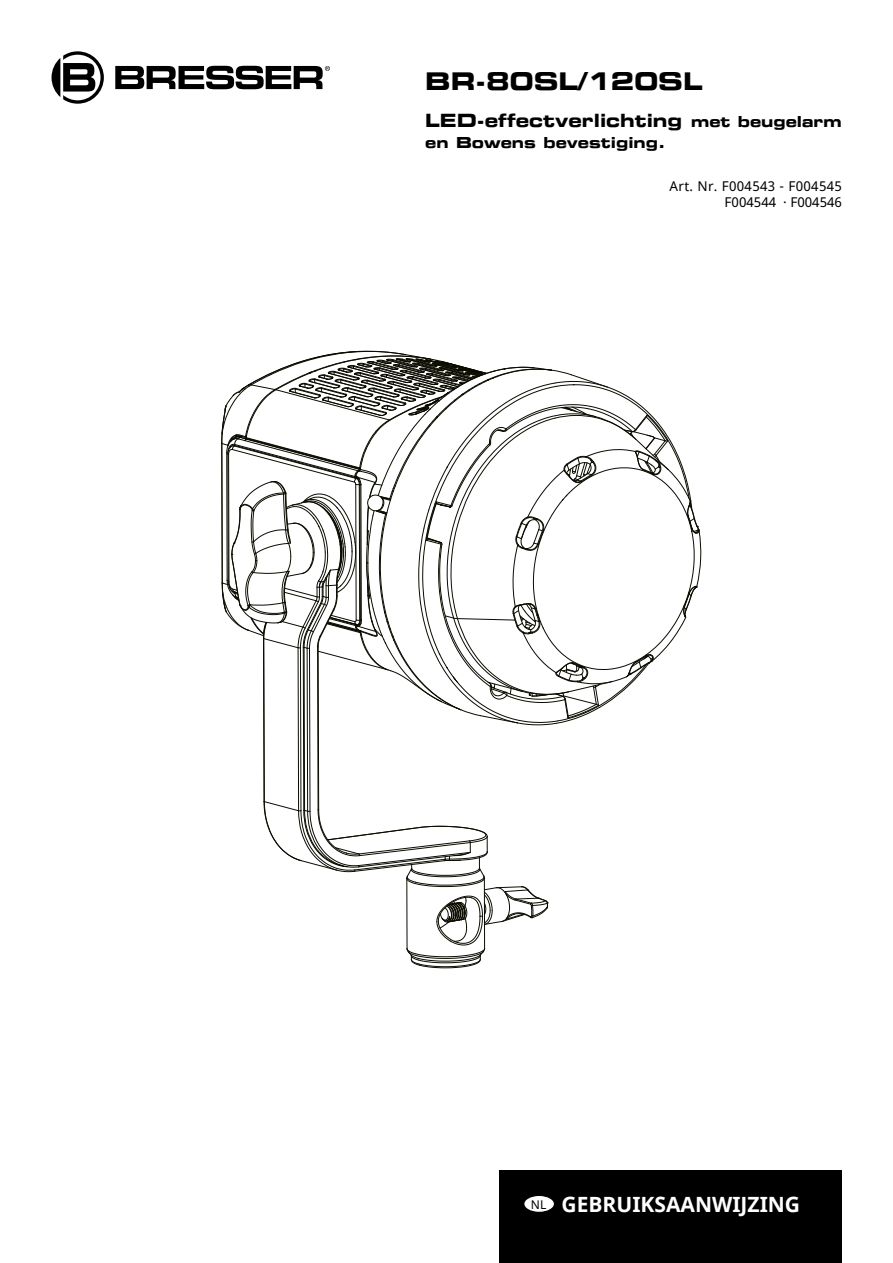
<style>
.page{position:relative;width:893px;height:1263px;background:#fff}
.page>*{position:absolute;margin:0;border:0;box-sizing:border-box;transform-origin:0 0}
.t1{font:24px "Eurostile Bold Extended Two";color:#000}
.t2{font:700 21px "Noto Sans";color:#fff}
.t3{font:18px "Eurostile Bold Extended Two";color:#000}
.t4{font:15px "Eurostile Bold Extended Two";color:#000}
.t5{font:13.5px/15.6px "Noto Sans";letter-spacing:.025em;color:#000;text-align:right}
.s1{font-size:15px}
.s2{font-weight:400;font-size:12px;color:#000}
</style>
<div class="page">
<svg style="left:115px;top:66px;width:215px;height:23px"></svg>
<svg style="left:52px;top:51px;width:52px;height:53px"></svg>
<svg style="left:221px;top:351px;width:480px;height:617px"></svg>
<div style="left:499px;top:1170px;width:343px;height:93px;background:#000"></div>
<div style="left:523px;top:1195px;width:32px;height:18px;background:#fff;border-radius:50%"></div>
<div style="left:522px;top:1194px;width:34px;height:20px;border:2px solid #000;border-radius:50%"></div>
<h1 class="t1" style="left:425px;top:64px;width:279px">BR-80SL/120SL</h1>
<h3 class="t3" style="left:425px;top:107px;width:418px">LED-effectverlichting <span class="s1">met beugelarm</span></h3>
<p class="t4" style="left:425px;top:131px;width:242px">en Bowens bevestiging.</p>
<p class="t5" style="left:669px;top:179px;width:174px">Art. Nr. F004543 - F004545<br>F004544 · F004546</p>
<h2 class="t2" style="left:531px;top:1189px;width:271px"><span class="s2">NL</span> GEBRUIKSAANWIJZING</h2>
</div>
